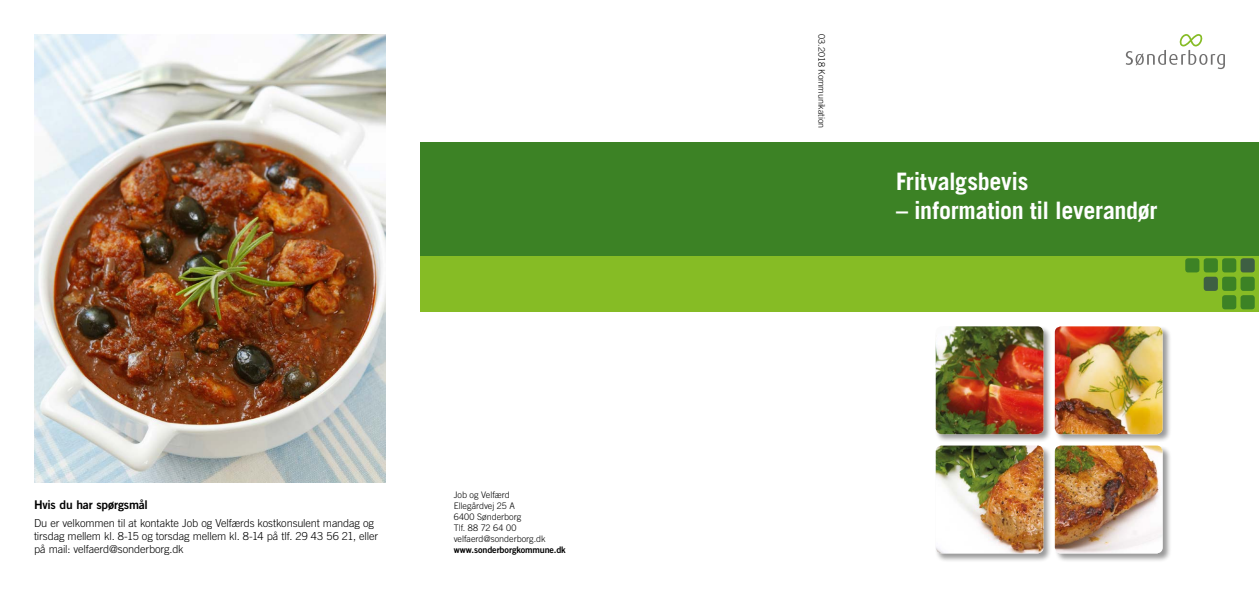
<style>
.page{position:relative;width:1259px;height:596px;background:#fff}
.page>*{position:absolute;margin:0;border:0;box-sizing:border-box;transform-origin:0 0}
.H1_-_RUBRIK_FORSIDE{font:700 24px "Trade Gothic LT Std";letter-spacing:-.015em;color:#fff}
.H2_-_MELLEMRUBRIK{font:12px "Trade Gothic LT Std Bd 2";letter-spacing:-.015em;color:#000}
.P_-_BRØD{font:300 11px/13px "Trade Gothic LT Std";letter-spacing:-.01em;color:#000}
.P_-_BAGSIDETEKST{font:300 9px "Trade Gothic LT Std";color:#000}
.P_-_BAGSIDETEKST-2{font:9px "Trade Gothic LT Std Bd 2";letter-spacing:-.01em;color:#000}
.P_-_BAGSIDETEKST-3{font:300 9px "Trade Gothic LT Std";letter-spacing:.02em;color:#000}
</style>
<div class="page">
<div style="left:839px;top:255px;width:420px;height:57px;background:#86bc25"></div>
<div style="left:839px;top:142px;width:420px;height:113px;background:#3c8225"></div>
<div style="left:420px;top:255px;width:419px;height:57px;background:#86bc25"></div>
<div style="left:420px;top:142px;width:419px;height:113px;background:#3c8225"></div>
<svg style="left:1125px;top:34px;width:100px;height:35px"></svg>
<div style="left:1222px;top:295px;width:14px;height:14px;background:#3c8225;border-radius:3px"></div>
<div style="left:1185px;top:258px;width:14px;height:14px;background:#3c8225;border-radius:3px"></div>
<div style="left:1203px;top:258px;width:14px;height:14px;background:#3c8225;border-radius:3px"></div>
<div style="left:1222px;top:258px;width:14px;height:14px;background:#3c8225;border-radius:3px"></div>
<div style="left:1222px;top:276px;width:14px;height:15px;background:#3c8225;border-radius:3px"></div>
<div style="left:1240px;top:276px;width:14px;height:15px;background:#3c8225;border-radius:3px"></div>
<div style="left:1240px;top:295px;width:14px;height:14px;background:#3c8225;border-radius:3px"></div>
<div style="left:1240px;top:258px;width:14px;height:14px;background:#3e5f43;border-radius:3px"></div>
<div style="left:1203px;top:276px;width:14px;height:15px;background:#3e5f43;border-radius:3px"></div>
<img style="left:34px;top:34px;width:352px;height:448px">
<div style="left:935px;top:325px;width:236px;height:237px;background:#000;opacity:.4"></div>
<img style="left:935px;top:326px;width:227px;height:227px">
<h2 class="H2_-_MELLEMRUBRIK" style="left:34px;top:496px;width:115px">Hvis du har spørgsmål</h2>
<p class="P_-_BRØD" style="left:34px;top:516px;width:345px">Du er velkommen til at kontakte Job og Velfærds kostkonsulent mandag og tirsdag mellem kl. 8-15 og torsdag mellem kl. 8-14 på tlf. 29 43 56 21, eller på mail: velfaerd@sonderborg.dk</p>
<p class="P_-_BAGSIDETEKST" style="left:454px;top:489px;width:58px">Job og Velfærd</p>
<p class="P_-_BAGSIDETEKST" style="left:454px;top:500px;width:63px">Ellegårdvej 25 A</p>
<p class="P_-_BAGSIDETEKST" style="left:454px;top:511px;width:69px">6400 Sønderborg</p>
<p class="P_-_BAGSIDETEKST-3" style="left:454px;top:522px;width:64px">Tlf. 88 72 64 00</p>
<p class="P_-_BAGSIDETEKST" style="left:454px;top:533px;width:93px">velfaerd@sonderborg.dk</p>
<p class="P_-_BAGSIDETEKST-2" style="left:454px;top:544px;width:114px">www.sonderborgkommune.dk</p>
<p class="P_-_BAGSIDETEKST" style="left:827px;top:34px;width:96px;rotate:90deg">03.2018 Kommunikation</p>
<h1 class="H1_-_RUBRIK_FORSIDE" style="left:896px;top:167px;width:134px">Fritvalgsbevis</h1>
<h1 class="H1_-_RUBRIK_FORSIDE" style="left:896px;top:195px;width:263px">– information til leverandør</h1>
</div>
